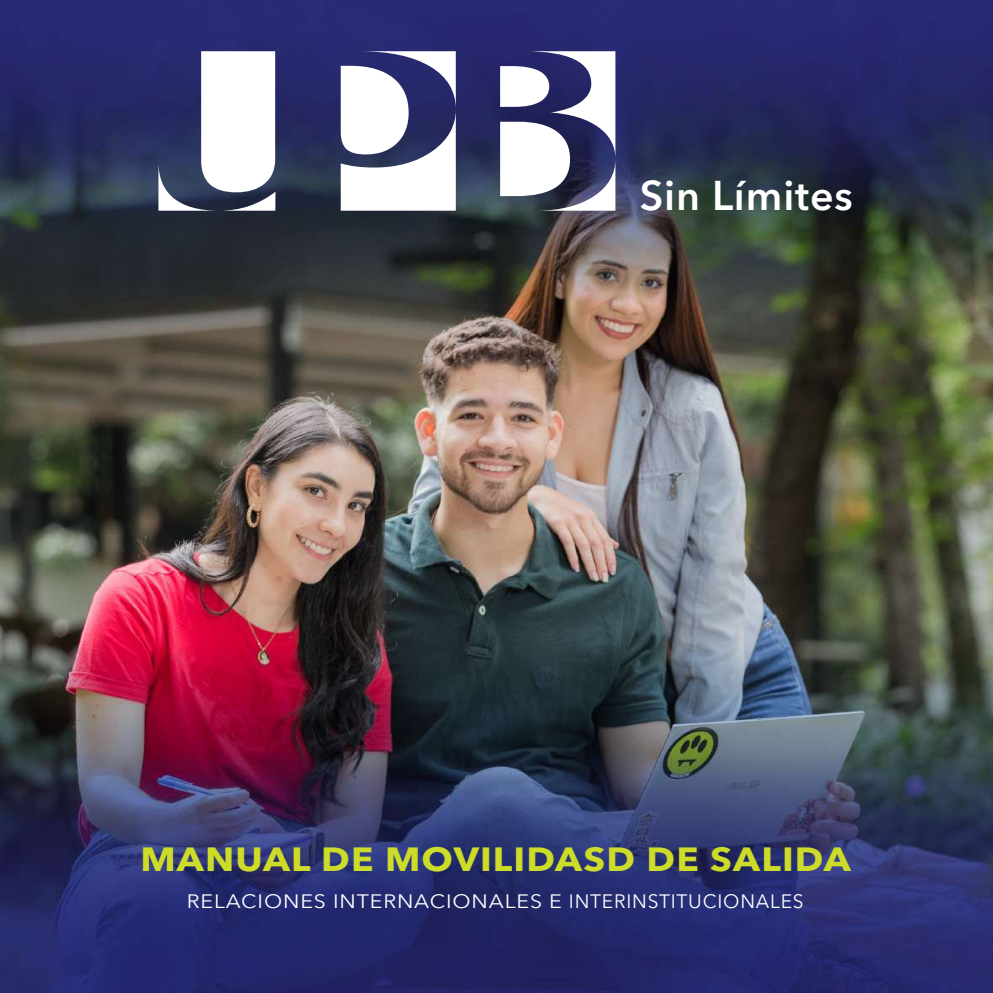
<style>
.page{position:relative;width:993px;height:993px;background:#fff}
.page>*{position:absolute;margin:0;border:0;box-sizing:border-box;transform-origin:0 0}
.t1{font:600 41.12px "Avenir Next LT Pro";letter-spacing:.02em;color:#fff}
.t2{font:700 33.25px "Avenir Next LT Pro";letter-spacing:.03em;color:#cddc28;scale:1.11 1}
.t3{font:19.25px "Avenir Next LT Pro";letter-spacing:.04em;color:#fff;scale:1.11 1}
</style>
<div class="page">
<img style="left:0;top:0;width:992px;height:992px">
<svg style="left:158px;top:51px;width:457px;height:160px"></svg>
<h1 class="t1" style="left:639px;top:170px;width:214px">Sin Límites</h1>
<h2 class="t2" style="left:140px;top:838px;width:641px">MANUAL DE MOVILIDASD DE SALIDA</h2>
<p class="t3" style="left:187px;top:889px;width:557px">RELACIONES INTERNACIONALES E INTERINSTITUCIONALES</p>
</div>
